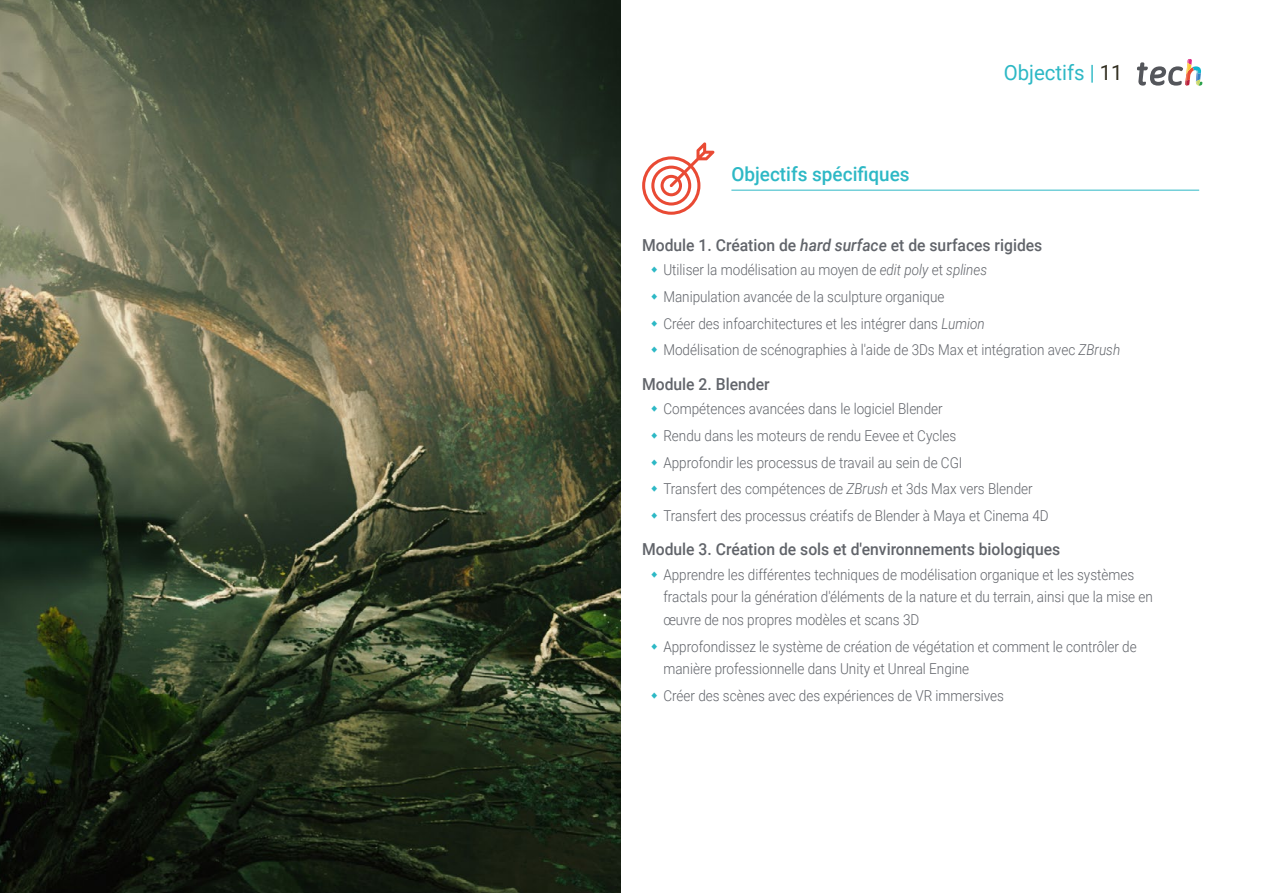
<style>
.page{position:relative;width:1263px;height:893px;background:#fff}
.page>*{position:absolute;margin:0;border:0;box-sizing:border-box;transform-origin:0 0}
.t1{font:21px "Roboto";color:#2db8c5}
.t2{font:500 19.5px "Roboto";color:#2db8c5}
.t3{font:500 16.5px "Roboto";color:#61646a;scale:.95 1}
.t4{font:300 15px/26.7px "Roboto";color:#61646a;scale:.9 1}
.s1{color:#312e20}
.s2{font-style:italic}
</style>
<div class="page">
<svg style="left:1137px;top:59px;width:65px;height:27px"></svg>
<hr style="left:731px;top:190px;width:468px;height:1px;background:#2db8c5">
<img style="left:0;top:0;width:621px;height:893px">
<svg style="left:642px;top:142px;width:72px;height:73px"></svg>
<h2 class="t2" style="left:731px;top:161px;width:180px">Objectifs spécifiques</h2>
<h1 class="t1" style="left:1004px;top:57px;width:120px">Objectifs | <span class="s1">11</span></h1>
<p class="t3" style="left:642px;top:233px;width:423px">Module 1. Création de <span class="s2">hard surface</span> et de surfaces rigides</p>
<p class="t4" style="left:663px;top:256px;width:509px">Utiliser la modélisation au moyen de <span class="s2">edit poly</span> et <span class="s2">splines<br></span>Manipulation avancée de la sculpture organique<br>Créer des infoarchitectures et les intégrer dans <span class="s2">Lumion<br></span>Modélisation de scénographies à l'aide de 3Ds Max et intégration avec <span class="s2">ZBrush</span></p>
<p class="t3" style="left:642px;top:372px;width:136px">Module 2. Blender</p>
<p class="t4" style="left:663px;top:395px;width:430px">Compétences avancées dans le logiciel Blender<br>Rendu dans les moteurs de rendu Eevee et Cycles<br>Approfondir les processus de travail au sein de CGI<br>Transfert des compétences de <span class="s2">ZBrush</span> et 3ds Max vers Blender Transfert des processus créatifs de Blender à Maya et Cinema 4D</p>
<p class="t3" style="left:642px;top:538px;width:442px">Module 3. Création de sols et d'environnements biologiques</p>
<p class="t4" style="left:663px;top:563px;width:545px;line-height:22.5px">Apprendre les différentes techniques de modélisation organique et les systèmes fractals pour la génération d'éléments de la nature et du terrain, ainsi que la mise en œuvre de nos propres modèles et scans 3D</p>
<p class="t4" style="left:663px;top:635px;width:527px;line-height:22.5px">Approfondissez le système de création de végétation et comment le contrôler de manière professionnelle dans Unity et Unreal Engine</p>
<p class="t4" style="left:663px;top:682px;width:380px">Créer des scènes avec des expériences de VR immersives</p>
</div>
